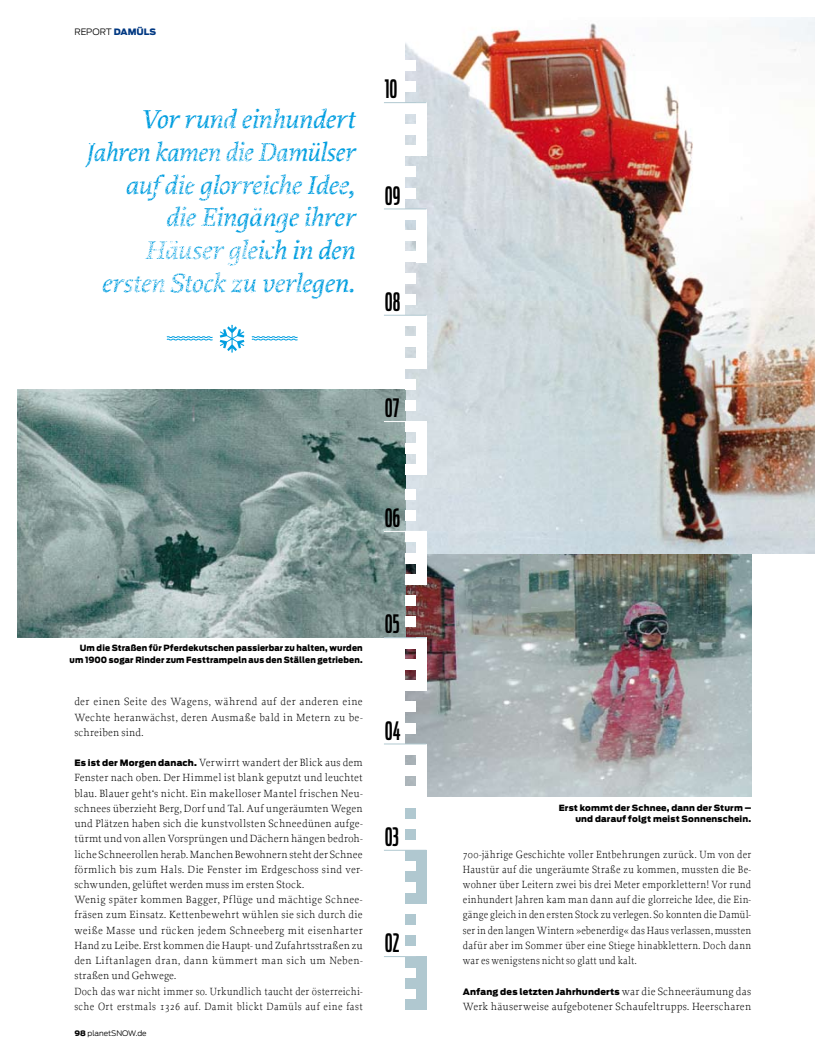
<style>
.page{position:relative;width:815px;height:1063px;background:#fff}
.page>*{position:absolute;margin:0;border:0;box-sizing:border-box;transform-origin:0 0}
.t1{font:italic 500 27.25px/32.8px "Proforma";letter-spacing:-.015em;color:#009ee0;text-align:right}
.t2{font:500 25.12px "Antenna Comp";letter-spacing:-.01em;color:#000}
.t3{font:300 11px/15.2px "Proforma";letter-spacing:.02em;color:#000;text-align:justify}
.t4{font:300 11px/15.2px "Proforma";letter-spacing:.02em;color:#000;text-align:justify;scale:.94 1}
.t5{font:900 8.75px "Antenna";letter-spacing:.02em;color:#000}
.t6{font:300 8.75px "Antenna";color:#000}
.t7{font:900 8.5px/11.2px "Antenna";letter-spacing:.02em;color:#000;text-align:right;scale:.94 1}
.t8{font:900 8.5px/11.2px "Antenna";letter-spacing:.02em;color:#000;text-align:right}
.t9{font:300 7.5px "Antenna";color:#000}
.s1{font-weight:900;color:#003882}
.s2{font-family:"Antenna";font-weight:900;font-size:8.75px}
.s3{font-weight:900}
.s4{font-family:"Proforma";font-weight:300;font-size:11px}
</style>
<div class="page">
<img style="left:405px;top:553px;width:346px;height:244px">
<img style="left:405px;top:18px;width:410px;height:535px">
<img style="left:18px;top:390px;width:387px;height:248px">
<div style="left:416px;top:103px;width:10px;height:53px;background:#fff"></div>
<div style="left:416px;top:531px;width:10px;height:54px;background:#fff"></div>
<div style="left:416px;top:315px;width:10px;height:54px;background:#fff"></div>
<div style="left:416px;top:744px;width:10px;height:53px;background:#fff"></div>
<div style="left:416px;top:957px;width:10px;height:53px;background:#b0c8d0"></div>
<div style="left:416px;top:209px;width:10px;height:53px;background:#fff"></div>
<div style="left:416px;top:638px;width:10px;height:53px;background:#fff"></div>
<div style="left:416px;top:422px;width:10px;height:53px;background:#fff"></div>
<div style="left:416px;top:850px;width:10px;height:54px;background:#b0c8d0"></div>
<div style="left:405px;top:103px;width:21px;height:10px;background:#fff"></div>
<div style="left:405px;top:531px;width:21px;height:11px;background:#fff"></div>
<div style="left:405px;top:315px;width:21px;height:11px;background:#fff"></div>
<div style="left:405px;top:744px;width:21px;height:11px;background:#fff"></div>
<div style="left:405px;top:957px;width:21px;height:10px;background:#b0c8d0"></div>
<div style="left:405px;top:209px;width:21px;height:11px;background:#fff"></div>
<div style="left:405px;top:638px;width:21px;height:10px;background:#fff"></div>
<div style="left:405px;top:422px;width:21px;height:10px;background:#fff"></div>
<div style="left:405px;top:850px;width:21px;height:11px;background:#b0c8d0"></div>
<div style="left:405px;top:167px;width:11px;height:10px;background:#fff"></div>
<div style="left:405px;top:595px;width:11px;height:11px;background:#fff"></div>
<div style="left:405px;top:379px;width:11px;height:11px;background:#fff"></div>
<div style="left:405px;top:808px;width:11px;height:11px;background:#b0c8d0"></div>
<div style="left:405px;top:60px;width:11px;height:11px;background:#fff"></div>
<div style="left:405px;top:489px;width:11px;height:11px;background:#fff"></div>
<div style="left:405px;top:273px;width:11px;height:10px;background:#fff"></div>
<div style="left:405px;top:702px;width:11px;height:10px;background:#fff"></div>
<div style="left:405px;top:914px;width:11px;height:11px;background:#b0c8d0"></div>
<div style="left:405px;top:124px;width:21px;height:11px;background:#fff"></div>
<div style="left:405px;top:553px;width:21px;height:10px;background:#fff"></div>
<div style="left:405px;top:337px;width:21px;height:10px;background:#fff"></div>
<div style="left:405px;top:765px;width:21px;height:11px;background:#fff"></div>
<div style="left:405px;top:978px;width:21px;height:11px;background:#b0c8d0"></div>
<div style="left:405px;top:230px;width:21px;height:11px;background:#fff"></div>
<div style="left:405px;top:659px;width:21px;height:11px;background:#fff"></div>
<div style="left:405px;top:443px;width:21px;height:11px;background:#fff"></div>
<div style="left:405px;top:872px;width:21px;height:10px;background:#b0c8d0"></div>
<div style="left:405px;top:188px;width:11px;height:10px;background:#fff"></div>
<div style="left:405px;top:617px;width:11px;height:10px;background:#fff"></div>
<div style="left:405px;top:400px;width:11px;height:11px;background:#fff"></div>
<div style="left:405px;top:829px;width:11px;height:11px;background:#b0c8d0"></div>
<div style="left:405px;top:81px;width:11px;height:11px;background:#fff"></div>
<div style="left:405px;top:510px;width:11px;height:11px;background:#fff"></div>
<div style="left:405px;top:294px;width:11px;height:11px;background:#fff"></div>
<div style="left:405px;top:723px;width:11px;height:10px;background:#fff"></div>
<div style="left:405px;top:935px;width:11px;height:11px;background:#b0c8d0"></div>
<div style="left:405px;top:145px;width:21px;height:11px;background:#fff"></div>
<div style="left:405px;top:574px;width:21px;height:11px;background:#fff"></div>
<div style="left:405px;top:358px;width:21px;height:11px;background:#fff"></div>
<div style="left:405px;top:787px;width:21px;height:10px;background:#fff"></div>
<div style="left:405px;top:999px;width:21px;height:11px;background:#b0c8d0"></div>
<div style="left:405px;top:252px;width:21px;height:10px;background:#fff"></div>
<div style="left:405px;top:680px;width:21px;height:11px;background:#fff"></div>
<div style="left:405px;top:464px;width:21px;height:11px;background:#fff"></div>
<div style="left:405px;top:893px;width:21px;height:11px;background:#b0c8d0"></div>
<hr style="left:384px;top:209px;width:42px;height:1px;background:#b0c8d0">
<hr style="left:384px;top:637px;width:42px;height:1px;background:#b0c8d0">
<hr style="left:384px;top:421px;width:42px;height:1px;background:#fff">
<hr style="left:384px;top:850px;width:42px;height:1px;background:#b0c8d0">
<hr style="left:384px;top:102px;width:42px;height:1px;background:#b0c8d0">
<hr style="left:384px;top:531px;width:42px;height:1px;background:#fff">
<hr style="left:384px;top:315px;width:42px;height:1px;background:#b0c8d0">
<hr style="left:384px;top:744px;width:42px;height:1px;background:#b0c8d0">
<hr style="left:384px;top:956px;width:42px;height:1px;background:#b0c8d0">
<svg style="left:166px;top:336px;width:47px;height:5px"></svg>
<svg style="left:251px;top:336px;width:47px;height:5px"></svg>
<svg style="left:220px;top:325px;width:24px;height:28px"></svg>
<p class="t6" style="left:74px;top:27px;width:83px">Report <span class="s1">Damüls</span></p>
<h1 class="t1" style="left:85px;top:104px;width:271px">Vor rund einhundert<br>Jahren kamen die Damülser auf die glorreiche Idee,<br>die Eingänge ihrer<br>Häuser gleich in den ersten Stock zu verlegen.</h1>
<h2 class="t2" style="left:385px;top:74px;width:14px">10</h2>
<h2 class="t2" style="left:385px;top:181px;width:17px">09</h2>
<h2 class="t2" style="left:385px;top:287px;width:17px">08</h2>
<h2 class="t2" style="left:385px;top:393px;width:16px">07</h2>
<h2 class="t2" style="left:385px;top:503px;width:17px">06</h2>
<p class="t7" style="left:69px;top:643px;width:313px">Um die Straßen für Pferdekutschen passierbar zu halten, wurden um 1900 sogar Rinder zum Festtrampeln aus den Ställen getrieben.</p>
<p class="t3" style="left:74px;top:694px;width:290px">der einen Seite des Wagens, während auf der anderen eine Wechte heranwächst, deren Ausmaße bald in Metern zu be&shy;schreiben sind.</p>
<p class="t3" style="left:74px;top:755px;width:290px;text-align:left"><span class="s2">Es ist der Morgen danach.</span> Verwirrt wandert der Blick aus dem Fenster nach oben. Der Himmel ist blank geputzt und leuchtet blau. Blauer geht‘s nicht. Ein makelloser Mantel frischen Neu&shy;schnees überzieht Berg, Dorf und Tal. Auf ungeräumten Wegen und Plätzen haben sich die kunstvollsten Schneedünen aufge&shy;türmt und von allen Vorsprüngen und Dächern hängen bedroh&shy;liche Schneerollen herab. Manchen Bewohnern steht der Schnee förmlich bis zum Hals. Die Fenster im Erdgeschoss sind ver&shy;schwunden, gelüftet werden muss im ersten Stock.<br>Wenig später kommen Bagger, Pflüge und mächtige Schnee&shy;fräsen zum Einsatz. Kettenbewehrt wühlen sie sich durch die weiße Masse und rücken jedem Schneeberg mit eisenharter Hand zu Leibe. Erst kommen die Haupt- und Zufahrtsstraßen zu den Liftanlagen dran, dann kümmert man sich um Neben&shy;straßen und Gehwege.<br>Doch das war nicht immer so. Urkundlich taucht der österreichi&shy;sche Ort erstmals 1326 auf. Damit blickt Damüls auf eine fast</p>
<p class="t9" style="left:74px;top:1029px;width:74px"><span class="s3">98</span> planetSNOW.de</p>
<h2 class="t2" style="left:385px;top:609px;width:16px">05</h2>
<h2 class="t2" style="left:385px;top:716px;width:17px">04</h2>
<h2 class="t2" style="left:385px;top:822px;width:16px">03</h2>
<h2 class="t2" style="left:385px;top:928px;width:16px">02</h2>
<p class="t8" style="left:559px;top:802px;width:194px">Erst kommt der Schnee, dann der Sturm – und darauf folgt meist Sonnenschein.</p>
<p class="t4" style="left:463px;top:847px;width:308px">700-jährige Geschichte voller Entbehrungen zurück. Um von der Haustür auf die ungeräumte Straße zu kommen, mussten die Be&shy;wohner über Leitern zwei bis drei Meter emporklettern! Vor rund einhundert Jahren kam man dann auf die glorreiche Idee, die Ein&shy;gänge gleich in den ersten Stock zu verlegen. So konnten die Damül&shy;ser in den langen Wintern »ebenerdig« das Haus verlassen, mussten dafür aber im Sommer über eine Stiege hinabklettern. Doch dann war es wenigstens nicht so glatt und kalt.</p>
<p class="t5" style="left:463px;top:986px;width:290px">Anfang des letzten Jahrhunderts <span class="s4">war die Schneeräumung das</span></p>
<p class="t3" style="left:463px;top:999px;width:290px">Werk häuserweise aufgebotener Schaufeltrupps. Heerscharen</p>
</div>
